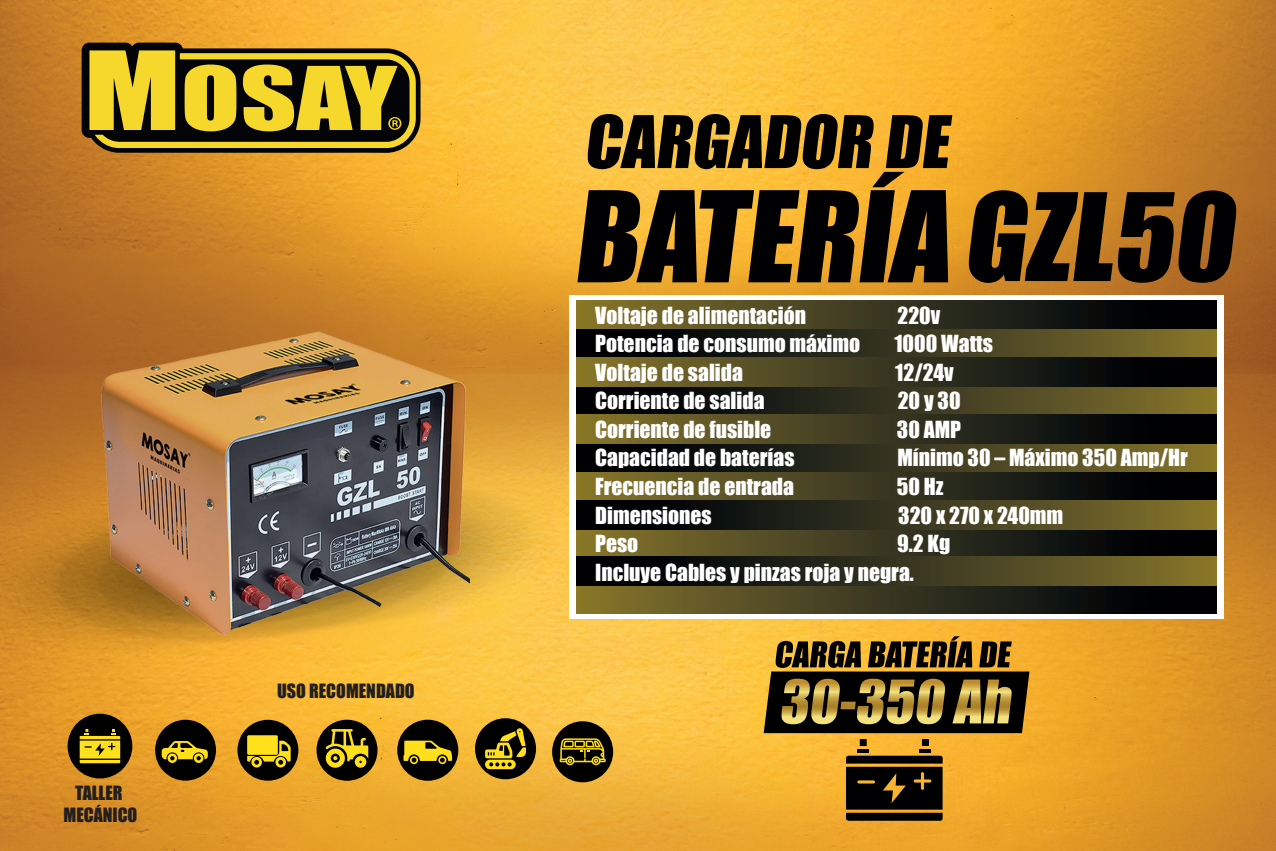
<style>
.page{position:relative;width:1276px;height:851px;background:#fff}
.page>*{position:absolute;margin:0;border:0;box-sizing:border-box;transform-origin:0 0}
.t1{font:116.55px "Impact";color:#000002}
.t2{font:66.9px "Impact";color:#000002}
.t3{font:21.6px/28.5px "Impact";color:#fff}
.t4{font:18px/22.5px "Impact";color:#231f20;text-align:center}
.s1{font-size:112.35px}
</style>
<div class="page">
<img style="left:0;top:0;width:1276px;height:850px">
<svg style="left:82px;top:43px;width:338px;height:110px;background:#917d1c"></svg>
<svg style="left:578px;top:295px;width:646px;height:324px"></svg>
<div style="left:576px;top:301px;width:640px;height:28px;background:linear-gradient(to right,#827430,#000006)"></div>
<div style="left:576px;top:329px;width:641px;height:29px;background:linear-gradient(to right,#000006,#827430)"></div>
<div style="left:576px;top:386px;width:641px;height:29px;background:linear-gradient(to right,#000006,#827430)"></div>
<div style="left:576px;top:443px;width:641px;height:29px;background:linear-gradient(to right,#000006,#827430)"></div>
<div style="left:576px;top:358px;width:641px;height:28px;background:linear-gradient(to right,#827430,#000006)"></div>
<div style="left:576px;top:415px;width:641px;height:28px;background:linear-gradient(to right,#827430,#000006)"></div>
<div style="left:576px;top:472px;width:641px;height:28px;background:linear-gradient(to right,#827430,#000006)"></div>
<div style="left:576px;top:529px;width:641px;height:28px;background:linear-gradient(to right,#827430,#000006)"></div>
<div style="left:576px;top:585px;width:641px;height:28px;background:linear-gradient(to right,#827430,#000006)"></div>
<div style="left:576px;top:500px;width:641px;height:29px;background:linear-gradient(to right,#000006,#827430)"></div>
<div style="left:576px;top:556px;width:641px;height:29px;background:linear-gradient(to right,#000006,#827430)"></div>
<img style="left:0;top:294px;width:578px;height:509px">
<img style="left:27px;top:226px;width:513px;height:514px">
<div style="left:68px;top:713px;width:64px;height:65px;background:#000001;border-radius:50%"></div>
<svg style="left:80px;top:728px;width:40px;height:35px"></svg>
<div style="left:155px;top:719px;width:61px;height:61px;background:#000001;border-radius:50%"></div>
<svg style="left:162px;top:741px;width:46px;height:21px"></svg>
<div style="left:237px;top:719px;width:61px;height:61px;background:#000001;border-radius:50%"></div>
<svg style="left:247px;top:735px;width:44px;height:32px"></svg>
<div style="left:316px;top:719px;width:61px;height:61px;background:#000001;border-radius:50%"></div>
<svg style="left:326px;top:729px;width:42px;height:38px"></svg>
<div style="left:397px;top:719px;width:61px;height:61px;background:#000001;border-radius:50%"></div>
<svg style="left:403px;top:740px;width:49px;height:24px"></svg>
<div style="left:475px;top:718px;width:61px;height:61px;background:#000001;border-radius:50%"></div>
<svg style="left:485px;top:728px;width:41px;height:41px"></svg>
<div style="left:552px;top:721px;width:61px;height:61px;background:#000001;border-radius:50%"></div>
<svg style="left:559px;top:738px;width:47px;height:27px"></svg>
<svg style="left:763px;top:636px;width:266px;height:184px;background:#916d23"></svg>
<p class="t4" style="left:63px;top:780px;width:75px">TALLER<br>MECÁNICO</p>
<p class="t4" style="left:277px;top:678px;width:139px">USO RECOMENDADO</p>
<h2 class="t2" style="left:583px;top:90px;width:378px">CARGADOR DE</h2>
<h1 class="t1" style="left:572px;top:146px;width:681px">BATERÍA<span class="s1">GZL50</span></h1>
<p class="t3" style="left:595px;top:300px;width:213px">Voltaje de alimentación</p>
<p class="t3" style="left:897px;top:300px;width:44px">220v</p>
<p class="t3" style="left:595px;top:329px;width:266px">Potencia de consumo máximo</p>
<p class="t3" style="left:894px;top:329px;width:100px">1000 Watts</p>
<p class="t3" style="left:595px;top:357px;width:149px">Voltaje de salida</p>
<p class="t3" style="left:895px;top:357px;width:60px">12/24v</p>
<p class="t3" style="left:595px;top:386px;width:171px">Corriente de salida</p>
<p class="t3" style="left:898px;top:386px;width:64px">20 y 30</p>
<p class="t3" style="left:595px;top:414px;width:178px">Corriente de fusible</p>
<p class="t3" style="left:897px;top:414px;width:66px">30 AMP</p>
<p class="t3" style="left:595px;top:443px;width:201px">Capacidad de baterías</p>
<p class="t3" style="left:897px;top:443px;width:292px">Mínimo 30 – Máximo 350 Amp/Hr</p>
<p class="t3" style="left:595px;top:471px;width:200px">Frecuencia de entrada</p>
<p class="t3" style="left:897px;top:471px;width:48px">50 Hz</p>
<p class="t3" style="left:595px;top:500px;width:118px">Dimensiones</p>
<p class="t3" style="left:898px;top:500px;width:166px">320 x 270 x 240mm</p>
<p class="t3" style="left:595px;top:528px;width:45px">Peso</p>
<p class="t3" style="left:595px;top:528px;width:357px;text-indent:302px">9.2 Kg<br>Incluye Cables y pinzas roja y negra.</p>
</div>
